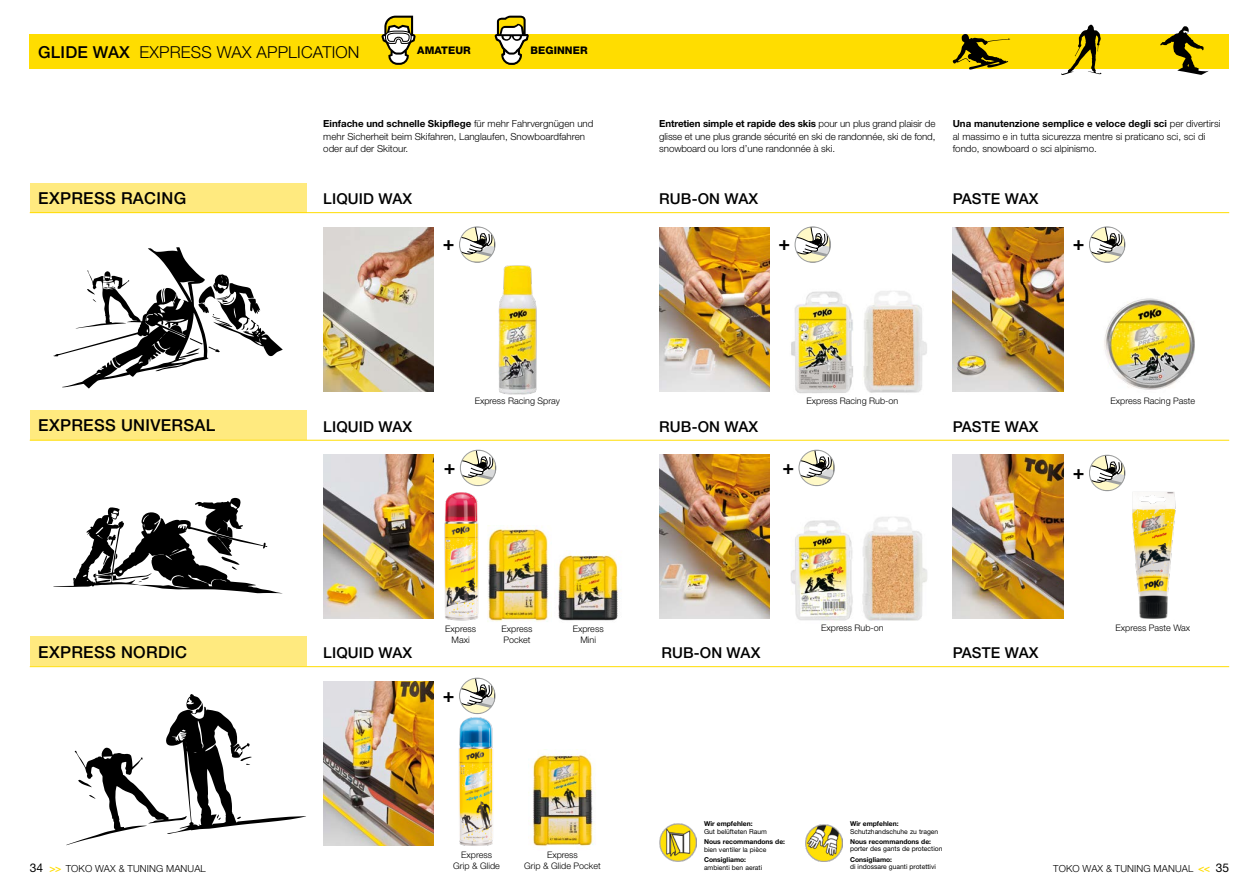
<style>
.page{position:relative;width:1259px;height:893px;background:#fff}
.page>*{position:absolute;margin:0;border:0;box-sizing:border-box;transform-origin:0 0}
.t1{font:700 19.5px "Helvetica Neue LT";color:#000}
.t2{font:500 16.5px "Helvetica Neue LT";letter-spacing:.02em;color:#000}
.t3{font:300 16.5px "Helvetica Neue LT";letter-spacing:.01em;color:#000}
.t4{font:500 15px "Helvetica Neue LT";letter-spacing:.01em;color:#000}
.t5{font:12px "Helvetica Neue LT";color:#000}
.t6{font:800 10.5px "Helvetica Neue LT";letter-spacing:.01em;color:#000}
.t7{font:300 9.75px/12.6px "Helvetica Neue LT";color:#000}
.t8{font:300 9px/11.2px "Helvetica Neue LT";color:#000;text-align:center}
.t9{font:6.75px "Helvetica Neue LT";color:#000}
.t10{font:700 6.75px "Helvetica Neue LT";color:#000}
.s1{font-weight:500}
.s2{font-weight:700}
.s3{font-weight:500;font-size:10.5px;color:#fd0}
.s4{font-weight:400;font-size:12px}
</style>
<div class="page">
<div style="left:30px;top:34px;width:655px;height:34px;background:#fd0"></div>
<img style="left:791px;top:291px;width:62px;height:103px">
<img style="left:863px;top:291px;width:64px;height:102px">
<img style="left:791px;top:520px;width:62px;height:101px">
<img style="left:862px;top:517px;width:65px;height:104px">
<div style="left:30px;top:183px;width:276px;height:29px;background:#ffea7f"></div>
<div style="left:30px;top:410px;width:276px;height:30px;background:#ffea7f"></div>
<div style="left:30px;top:636px;width:276px;height:30px;background:#ffea7f"></div>
<svg style="left:53px;top:247px;width:230px;height:142px"></svg>
<svg style="left:53px;top:498px;width:228px;height:95px"></svg>
<svg style="left:66px;top:694px;width:240px;height:151px"></svg>
<img style="left:458px;top:717px;width:35px;height:129px">
<img style="left:528px;top:749px;width:66px;height:98px">
<img style="left:444px;top:492px;width:35px;height:129px">
<img style="left:487px;top:527px;width:62px;height:95px">
<img style="left:558px;top:550px;width:60px;height:71px">
<img style="left:323px;top:228px;width:111px;height:164px">
<img style="left:323px;top:455px;width:111px;height:164px">
<img style="left:323px;top:681px;width:111px;height:164px">
<img style="left:659px;top:454px;width:111px;height:164px">
<img style="left:952px;top:454px;width:111px;height:164px">
<img style="left:659px;top:228px;width:111px;height:164px">
<img style="left:952px;top:228px;width:111px;height:164px">
<hr style="left:30px;top:666px;width:1199px;height:1px;background:#fd0">
<hr style="left:30px;top:440px;width:1199px;height:1px;background:#fd0">
<hr style="left:30px;top:212px;width:1199px;height:1px;background:#fd0">
<svg style="left:494px;top:16px;width:35px;height:49px"></svg>
<svg style="left:381px;top:16px;width:34px;height:49px"></svg>
<div style="left:659px;top:34px;width:570px;height:34px;background:#fd0"></div>
<svg style="left:952px;top:34px;width:58px;height:36px"></svg>
<svg style="left:1061px;top:25px;width:40px;height:50px"></svg>
<svg style="left:1160px;top:26px;width:48px;height:49px"></svg>
<img style="left:1132px;top:492px;width:44px;height:127px">
<img style="left:659px;top:824px;width:37px;height:37px">
<img style="left:805px;top:824px;width:37px;height:38px">
<svg style="left:459px;top:228px;width:36px;height:34px"></svg>
<div style="left:459px;top:226px;width:36px;height:37px;border:1px solid #9c9e9f;border-radius:50%"></div>
<svg style="left:796px;top:228px;width:34px;height:34px"></svg>
<div style="left:794px;top:226px;width:37px;height:37px;border:1px solid #9c9e9f;border-radius:50%"></div>
<svg style="left:1089px;top:228px;width:36px;height:34px"></svg>
<div style="left:1089px;top:226px;width:36px;height:37px;border:1px solid #9c9e9f;border-radius:50%"></div>
<svg style="left:1089px;top:455px;width:36px;height:36px"></svg>
<div style="left:1089px;top:455px;width:36px;height:36px;border:1px solid #9c9e9f;border-radius:50%"></div>
<svg style="left:800px;top:450px;width:34px;height:36px"></svg>
<div style="left:798px;top:450px;width:37px;height:36px;border:1px solid #9c9e9f;border-radius:50%"></div>
<svg style="left:460px;top:450px;width:36px;height:36px"></svg>
<div style="left:460px;top:450px;width:36px;height:36px;border:1px solid #9c9e9f;border-radius:50%"></div>
<svg style="left:459px;top:678px;width:36px;height:36px"></svg>
<div style="left:459px;top:678px;width:36px;height:36px;border:1px solid #9c9e9f;border-radius:50%"></div>
<img style="left:498px;top:265px;width:39px;height:130px">
<img style="left:1104px;top:298px;width:91px;height:92px">
<h2 class="t3" style="left:38px;top:42px;width:323px"><span class="s1">GLIDE WAX</span> EXPRESS WAX APPLICATION</h2>
<p class="t6" style="left:417px;top:44px;width:55px">AMATEUR</p>
<p class="t6" style="left:530px;top:44px;width:59px">BEGINNER</p>
<p class="t7" style="left:323px;top:117px;width:272px"><span class="s2">Einfache und schnelle Skipflege</span> für mehr Fahrvergnügen und mehr Sicherheit beim Skifahren, Langlaufen, Snowboardfahren oder auf der Skitour.</p>
<p class="t7" style="left:659px;top:117px;width:278px;text-align:justify"><span class="s2">Entretien simple et rapide des skis</span> pour un plus grand plaisir de glisse et une plus grande sécurité en ski de randonnée, ski de fond, snowboard ou lors d’une randonnée à ski.</p>
<p class="t7" style="left:952px;top:117px;width:269px"><span class="s2">Una manutenzione semplice e veloce degli sci</span> per divertirsi al massimo e in tutta sicurezza mentre si praticano sci, sci di fondo, snowboard o sci alpinismo.</p>
<h2 class="t2" style="left:38px;top:188px;width:149px">EXPRESS RACING</h2>
<h3 class="t4" style="left:323px;top:190px;width:91px">LIQUID WAX</h3>
<h3 class="t4" style="left:659px;top:190px;width:101px">RUB-ON WAX</h3>
<h3 class="t4" style="left:952px;top:190px;width:87px">PASTE WAX</h3>
<h1 class="t1" style="left:443px;top:231px;width:13px">+</h1>
<h1 class="t1" style="left:778px;top:231px;width:13px">+</h1>
<h1 class="t1" style="left:1073px;top:231px;width:13px">+</h1>
<p class="t8" style="left:475px;top:395px;width:87px">Express Racing Spray</p>
<p class="t8" style="left:806px;top:395px;width:93px">Express Racing Rub-on</p>
<p class="t8" style="left:1110px;top:395px;width:86px">Express Racing Paste</p>
<h2 class="t2" style="left:38px;top:416px;width:179px">EXPRESS UNIVERSAL</h2>
<h3 class="t4" style="left:323px;top:418px;width:91px">LIQUID WAX</h3>
<h3 class="t4" style="left:659px;top:418px;width:101px">RUB-ON WAX</h3>
<h3 class="t4" style="left:952px;top:418px;width:87px">PASTE WAX</h3>
<h1 class="t1" style="left:444px;top:455px;width:13px">+</h1>
<h1 class="t1" style="left:782px;top:455px;width:13px">+</h1>
<h1 class="t1" style="left:1073px;top:460px;width:13px">+</h1>
<p class="t8" style="left:445px;top:623px;width:32px">Express<br>Maxi</p>
<p class="t8" style="left:501px;top:623px;width:32px;text-align:left">Express<br>Pocket</p>
<p class="t8" style="left:573px;top:623px;width:32px">Express<br>Mini</p>
<p class="t8" style="left:821px;top:622px;width:64px">Express Rub-on</p>
<p class="t8" style="left:1115px;top:622px;width:76px">Express Paste Wax</p>
<h2 class="t2" style="left:38px;top:642px;width:150px">EXPRESS NORDIC</h2>
<h3 class="t4" style="left:323px;top:644px;width:91px">LIQUID WAX</h3>
<h3 class="t4" style="left:661px;top:644px;width:101px">RUB-ON WAX</h3>
<h3 class="t4" style="left:952px;top:644px;width:87px">PASTE WAX</h3>
<h1 class="t1" style="left:443px;top:683px;width:13px">+</h1>
<p class="t10" style="left:850px;top:819px;width:50px">Wir empfehlen:</p>
<p class="t9" style="left:850px;top:827px;width:90px">Schutzhandschuhe zu tragen</p>
<p class="t10" style="left:850px;top:837px;width:83px">Nous recommandons de:</p>
<p class="t9" style="left:850px;top:845px;width:94px">porter des gants de protection</p>
<p class="t10" style="left:850px;top:855px;width:44px">Consigliamo:</p>
<p class="t10" style="left:704px;top:819px;width:50px">Wir empfehlen:</p>
<p class="t9" style="left:704px;top:827px;width:65px">Gut belüfteten Raum</p>
<p class="t10" style="left:704px;top:837px;width:83px">Nous recommandons de:</p>
<p class="t9" style="left:704px;top:845px;width:64px">bien ventiler la pièce</p>
<p class="t10" style="left:704px;top:855px;width:44px">Consigliamo:</p>
<p class="t9" style="left:704px;top:863px;width:60px">ambienti ben aerati</p>
<p class="t8" style="left:453px;top:849px;width:48px">Express<br>Grip &amp; Glide</p>
<p class="t8" style="left:524px;top:849px;width:78px">Express<br>Grip &amp; Glide Pocket</p>
<p class="t5" style="left:30px;top:861px;width:15px">34</p>
<p class="t9" style="left:850px;top:863px;width:87px">di indossare guanti protettivi</p>
<p class="t7" style="left:49px;top:862px;width:158px"><span class="s3">&gt;&gt;</span> TOKO WAX &amp; TUNING MANUAL</p>
<p class="t7" style="left:1053px;top:862px;width:177px">TOKO WAX &amp; TUNING MANUAL <span class="s3">&lt;&lt;</span> <span class="s4">35</span></p>
</div>
